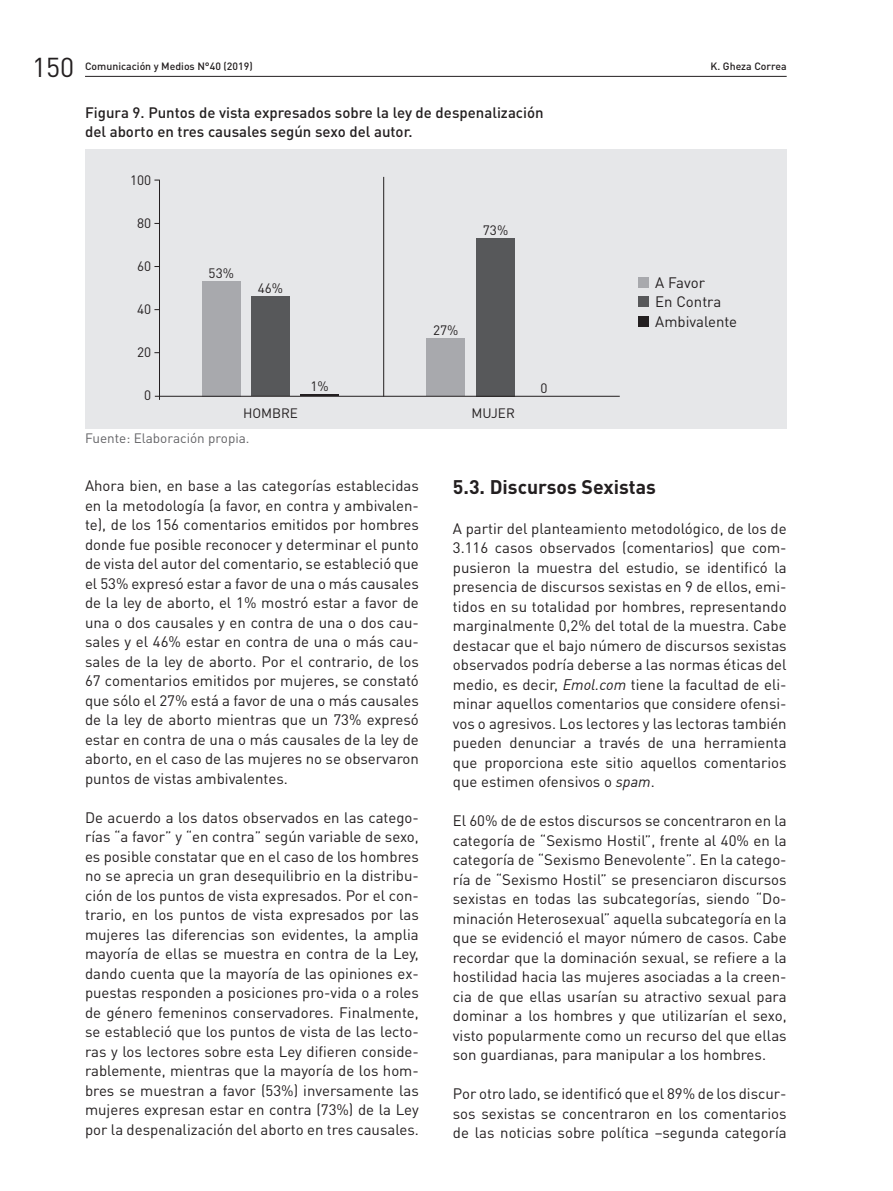
<style>
.page{position:relative;width:893px;height:1191px;background:#fff}
.page>*{position:absolute;margin:0;border:0;box-sizing:border-box;transform-origin:0 0}
.t1{font:27px "DIN Pro";color:#231f20}
.titulos{font:700 19.5px "DIN Pro";color:#231f20}
.caja_textos{font:15px/19.5px "DIN Pro";color:#231f20;text-align:justify}
.caja_textos-2{font:500 15px/19.5px "DIN Pro";color:#231f20}
.caja_textos-3{font:13.5px "DIN Pro";color:#231f20}
.NOTA{font:13.5px "DIN Pro";color:#636366}
.t2{font:500 10.5px "DIN Pro";color:#231f20}
.s1{font-family:"DIN";font-style:italic}
</style>
<div class="page">
<hr style="left:85px;top:76px;width:702px;height:1px;background:#231f20">
<div style="left:85px;top:149px;width:702px;height:280px;background:#e6e7e9"></div>
<hr style="left:159px;top:180px;width:1px;height:220px;background:#231f20">
<div style="left:251px;top:297px;width:39px;height:99px;background:#57585a"></div>
<div style="left:202px;top:281px;width:39px;height:115px;background:#a8a9ad"></div>
<hr style="left:300px;top:394px;width:39px;height:2px;background:#231f20">
<div style="left:476px;top:238px;width:39px;height:158px;background:#57585a"></div>
<div style="left:426px;top:339px;width:39px;height:57px;background:#a8a9ad"></div>
<hr style="left:383px;top:177px;width:1px;height:219px;background:#231f20">
<div style="left:638px;top:277px;width:11px;height:10px;background:#a8a9ad"></div>
<div style="left:638px;top:297px;width:11px;height:10px;background:#57585a"></div>
<div style="left:638px;top:316px;width:11px;height:11px;background:#231f20"></div>
<hr style="left:155px;top:396px;width:465px;height:1px;background:#231f20">
<h1 class="t1" style="left:32px;top:48px;width:44px">150</h1>
<p class="t2" style="left:85px;top:59px;width:169px">Comunicación y Medios N°40 (2019)</p>
<p class="t2" style="left:710px;top:59px;width:78px">K. Gheza Correa</p>
<p class="caja_textos-2" style="left:85px;top:102px;width:460px">Figura 9. Puntos de vista expresados sobre la ley de despenalización del aborto en tres causales según sexo del autor.</p>
<p class="caja_textos-3" style="left:130px;top:171px;width:23px">100</p>
<p class="caja_textos-3" style="left:137px;top:214px;width:16px">80</p>
<p class="caja_textos-3" style="left:137px;top:257px;width:16px">60</p>
<p class="caja_textos-3" style="left:137px;top:300px;width:16px">40</p>
<p class="caja_textos-3" style="left:137px;top:343px;width:16px">20</p>
<p class="caja_textos-3" style="left:144px;top:385px;width:9px">0</p>
<p class="caja_textos-3" style="left:209px;top:264px;width:27px">53%</p>
<p class="caja_textos-3" style="left:258px;top:279px;width:27px">46%</p>
<p class="caja_textos-3" style="left:483px;top:221px;width:27px">73%</p>
<p class="caja_textos-3" style="left:433px;top:321px;width:27px">27%</p>
<p class="caja_textos-3" style="left:311px;top:377px;width:20px">1%</p>
<p class="caja_textos-3" style="left:243px;top:403px;width:56px">HOMBRE</p>
<p class="caja_textos-3" style="left:471px;top:403px;width:45px">MUJER</p>
<p class="NOTA" style="left:85px;top:429px;width:166px">Fuente: Elaboración propia.</p>
<p class="caja_textos-3" style="left:541px;top:378px;width:9px">0</p>
<p class="caja_textos" style="left:655px;top:272px;width:51px">A Favor</p>
<p class="caja_textos" style="left:655px;top:291px;width:68px">En Contra</p>
<p class="caja_textos" style="left:655px;top:311px;width:84px">Ambivalente</p>
<p class="caja_textos" style="left:85px;top:475px;width:335px">Ahora bien, en base a las categorías establecidas en la metodología (a favor, en contra y ambivalen&shy;te), de los 156 comentarios emitidos por hombres donde fue posible reconocer y determinar el punto de vista del autor del comentario, se estableció que el 53% expresó estar a favor de una o más causales de la ley de aborto, el 1% mostró estar a favor de una o dos causales y en contra de una o dos cau&shy;sales y el 46% estar en contra de una o más cau&shy;sales de la ley de aborto. Por el contrario, de los 67 comentarios emitidos por mujeres, se constató que sólo el 27% está a favor de una o más causales de la ley de aborto mientras que un 73% expresó estar en contra de una o más causales de la ley de aborto, en el caso de las mujeres no se observaron puntos de vistas ambivalentes.</p>
<p class="caja_textos" style="left:85px;top:807px;width:335px">De acuerdo a los datos observados en las catego&shy;rías “a favor” y “en contra” según variable de sexo, es posible constatar que en el caso de los hombres no se aprecia un gran desequilibrio en la distribu&shy;ción de los puntos de vista expresados. Por el con&shy;trario, en los puntos de vista expresados por las mujeres las diferencias son evidentes, la amplia mayoría de ellas se muestra en contra de la Ley, dando cuenta que la mayoría de las opiniones ex&shy;puestas responden a posiciones pro-vida o a roles de género femeninos conservadores. Finalmente, se estableció que los puntos de vista de las lecto&shy;ras y los lectores sobre esta Ley difieren conside&shy;rablemente, mientras que la mayoría de los hom&shy;bres se muestran a favor (53%) inversamente las mujeres expresan estar en contra (73%) de la Ley por la despenalización del aborto en tres causales.</p>
<p class="titulos" style="left:453px;top:474px;width:204px">5.3. Discursos Sexistas</p>
<p class="caja_textos" style="left:453px;top:518px;width:335px">A partir del planteamiento metodológico, de los de 3.116 casos observados (comentarios) que com&shy;pusieron la muestra del estudio, se identificó la presencia de discursos sexistas en 9 de ellos, emi&shy;tidos en su totalidad por hombres, representando marginalmente 0,2% del total de la muestra. Cabe destacar que el bajo número de discursos sexistas observados podría deberse a las normas éticas del medio, es decir, <span class="s1">Emol.com</span> tiene la facultad de eli&shy;minar aquellos comentarios que considere ofensi&shy;vos o agresivos. Los lectores y las lectoras también pueden denunciar a través de una herramienta que proporciona este sitio aquellos comentarios que estimen ofensivos o <span class="s1">spam</span>.</p>
<p class="caja_textos" style="left:453px;top:810px;width:335px">El 60% de de estos discursos se concentraron en la categoría de “Sexismo Hostil”, frente al 40% en la categoría de “Sexismo Benevolente”. En la catego&shy;ría de “Sexismo Hostil” se presenciaron discursos sexistas en todas las subcategorías, siendo “Do&shy;minación Heterosexual” aquella subcategoría en la que se evidenció el mayor número de casos. Cabe recordar que la dominación sexual, se refiere a la hostilidad hacia las mujeres asociadas a la creen&shy;cia de que ellas usarían su atractivo sexual para dominar a los hombres y que utilizarían el sexo, visto popularmente como un recurso del que ellas son guardianas, para manipular a los hombres.</p>
<p class="caja_textos" style="left:453px;top:1083px;width:335px">Por otro lado, se identificó que el 89% de los discur&shy;sos sexistas se concentraron en los comentarios de las noticias sobre política –segunda categoría</p>
</div>
